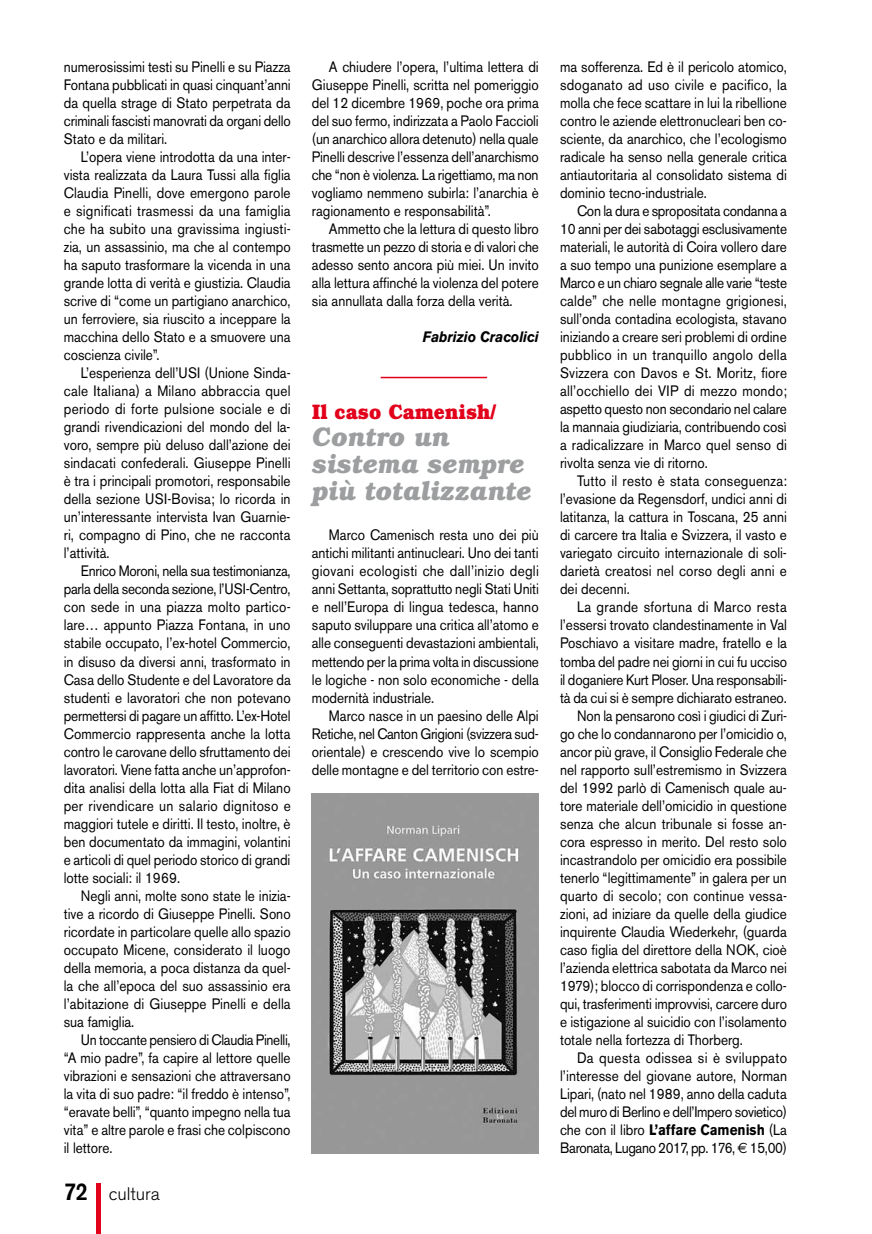
<style>
.page{position:relative;width:872px;height:1234px;background:#fff}
.page>*{position:absolute;margin:0;border:0;box-sizing:border-box;transform-origin:0 0}
.t1{font:italic 700 27px/27px "Bookman";color:#9c9e9f;scale:.91 1}
.t2{font:700 21px "Bookman";color:#e2001a;scale:.95 1}
.t3{font:300 18px "Akzidenz Grotesk BE";color:#000}
.t4{font:15px/18px "Akzidenz Grotesk BE";color:#000;text-align:justify;scale:.9 1}
.t5{font:15px "Akzidenz Grotesk BE";letter-spacing:-.02em;color:#000;scale:.9 1}
.t6{font:15px "Akzidenz Grotesk BE";letter-spacing:-.025em;color:#000;scale:.9 1}
.t7{font:15px "Akzidenz Grotesk BE";letter-spacing:.02em;color:#000;scale:.9 1}
.t8{font:15px "Akzidenz Grotesk BE";letter-spacing:.025em;color:#000;scale:.9 1}
.t9{font:italic 700 15px "Akzidenz Grotesk BE";color:#000;scale:.9 1}
.s1{font-weight:500;font-size:24.15px}
.s2{font-weight:700}
.s3{font-family:"Euro Sans"}
</style>
<div class="page">
<hr style="left:96px;top:1182px;width:4px;height:51px;background:#e2001a">
<hr style="left:381px;top:376px;width:106px;height:2px;background:#e2001a">
<img style="left:312px;top:793px;width:226px;height:359px">
<p class="t4" style="left:64px;top:58px;width:254px">numerosissimi testi su Pinelli e su Piazza Fontana pubblicati in quasi cinquant’anni da quella strage di Stato perpetrata da criminali fascisti manovrati da organi dello Stato e da militari.</p>
<p class="t4" style="left:64px;top:148px;width:254px;text-indent:17px">L’opera viene introdotta da una inter&shy;vista realizzata da Laura Tussi alla figlia Claudia Pinelli, dove emergono parole e significati trasmessi da una famiglia che ha subito una gravissima ingiusti&shy;zia, un assassinio, ma che al contempo ha saputo trasformare la vicenda in una grande lotta di verità e giustizia. Claudia scrive di “come un partigiano anarchico, un ferroviere, sia riuscito a inceppare la macchina dello Stato e a smuovere una coscienza civile”.</p>
<p class="t4" style="left:64px;top:364px;width:254px;text-indent:17px">L’esperienza dell’USI (Unione Sinda&shy;cale Italiana) a Milano abbraccia quel periodo di forte pulsione sociale e di grandi rivendicazioni del mondo del la&shy;voro, sempre più deluso dall’azione dei sindacati confederali. Giuseppe Pinelli è tra i principali promotori, responsabile della sezione USI-Bovisa; lo ricorda in un’interessante intervista Ivan Guarnie&shy;ri, compagno di Pino, che ne racconta l’attività.</p>
<p class="t4" style="left:64px;top:562px;width:254px;text-indent:17px">Enrico Moroni, nella sua testimonianza, parla della seconda sezione, l’USI-Centro, con sede in una piazza molto partico&shy;lare… appunto Piazza Fontana, in uno stabile occupato, l’ex-hotel Commercio, in disuso da diversi anni, trasformato in Casa dello Studente e del Lavoratore da studenti e lavoratori che non potevano permettersi di pagare un affitto. L’ex-Hotel Commercio rappresenta anche la lotta contro le carovane dello sfruttamento dei lavoratori. Viene fatta anche un’approfon&shy;dita analisi della lotta alla Fiat di Milano per rivendicare un salario dignitoso e maggiori tutele e diritti. Il testo, inoltre, è ben documentato da immagini, volantini e articoli di quel periodo storico di grandi lotte sociali: il 1969.</p>
<p class="t4" style="left:64px;top:886px;width:253px;text-indent:17px">Negli anni, molte sono state le inizia&shy;tive a ricordo di Giuseppe Pinelli. Sono ricordate in particolare quelle allo spazio occupato Micene, considerato il luogo della memoria, a poca distanza da quel&shy;la che all’epoca del suo assassinio era l’abitazione di Giuseppe Pinelli e della sua famiglia.</p>
<p class="t4" style="left:64px;top:1030px;width:253px;text-indent:17px">Un toccante pensiero di Claudia Pinelli, “A mio padre”, fa capire al lettore quelle vibrazioni e sensazioni che attraversano la vita di suo padre: “il freddo è intenso”, “eravate belli”, “quanto impegno nella tua vita” e altre parole e frasi che colpiscono il lettore.</p>
<p class="t3" style="left:64px;top:1183px;width:97px"><span class="s1">72</span> cultura</p>
<p class="t4" style="left:312px;top:58px;width:254px;text-indent:17px">A chiudere l’opera, l’ultima lettera di Giuseppe Pinelli, scritta nel pomeriggio del 12 dicembre 1969, poche ora prima del suo fermo, indirizzata a Paolo Faccioli (un anarchico allora detenuto) nella quale Pinelli descrive l’essenza dell’anarchismo che “non è violenza. La rigettiamo, ma non vogliamo nemmeno subirla: l’anarchia è ragionamento e responsabilità”.</p>
<p class="t4" style="left:312px;top:220px;width:254px;text-indent:17px">Ammetto che la lettura di questo libro trasmette un pezzo di storia e di valori che adesso sento ancora più miei. Un invito alla lettura affinché la violenza del potere sia annullata dalla forza della verità.</p>
<p class="t9" style="left:423px;top:328px;width:130px">Fabrizio Cracolici</p>
<h2 class="t2" style="left:312px;top:398px;width:195px">Il caso Camenish/</h2>
<h1 class="t1" style="left:312px;top:422px;width:242px">Contro un sistema sempre più totalizzante</h1>
<p class="t4" style="left:312px;top:526px;width:254px;text-indent:17px">Marco Camenisch resta uno dei più antichi militanti antinucleari. Uno dei tanti giovani ecologisti che dall’inizio degli anni Settanta, soprattutto negli Stati Uniti e nell’Europa di lingua tedesca, hanno saputo sviluppare una critica all’atomo e alle conseguenti devastazioni ambientali, mettendo per la prima volta in discussione le logiche - non solo economiche - della modernità industriale.</p>
<p class="t4" style="left:312px;top:706px;width:254px;text-indent:17px">Marco nasce in un paesino delle Alpi Retiche, nel Canton Grigioni (svizzera sud&shy;orientale) e crescendo vive lo scempio delle montagne e del territorio con estre-</p>
<p class="t4" style="left:560px;top:58px;width:254px">ma sofferenza. Ed è il pericolo atomico, sdoganato ad uso civile e pacifico, la molla che fece scattare in lui la ribellione contro le aziende elettronucleari ben co&shy;sciente, da anarchico, che l’ecologismo radicale ha senso nella generale critica antiautoritaria al consolidato sistema di dominio tecno-industriale.</p>
<p class="t4" style="left:560px;top:202px;width:254px;text-indent:17px">Con la dura e spropositata condanna a 10 anni per dei sabotaggi esclusivamente materiali, le autorità di Coira vollero dare a suo tempo una punizione esemplare a Marco e un chiaro segnale alle varie “teste calde” che nelle montagne grigionesi, sull’onda contadina ecologista, stavano iniziando a creare seri problemi di ordine pubblico in un tranquillo angolo della Svizzera con Davos e St. Moritz, fiore all’occhiello dei VIP di mezzo mondo; aspetto questo non secondario nel calare la mannaia giudiziaria, contribuendo così a radicalizzare in Marco quel senso di rivolta senza vie di ritorno.</p>
<p class="t4" style="left:560px;top:472px;width:254px;text-indent:17px">Tutto il resto è stata conseguenza: l’evasione da Regensdorf, undici anni di latitanza, la cattura in Toscana, 25 anni di carcere tra Italia e Svizzera, il vasto e variegato circuito internazionale di soli&shy;darietà creatosi nel corso degli anni e dei decenni.</p>
<p class="t7" style="left:577px;top:598px;width:234px">La grande sfortuna di Marco resta</p>
<p class="t4" style="left:560px;top:616px;width:253px">l’essersi trovato clandestinamente in Val</p>
<p class="t4" style="left:560px;top:634px;width:253px">Poschiavo a visitare madre, fratello e la</p>
<p class="t4" style="left:560px;top:652px;width:254px">tomba del padre nei giorni in cui fu ucciso</p>
<p class="t4" style="left:560px;top:670px;width:254px">il doganiere Kurt Ploser. Una responsabili-</p>
<p class="t4" style="left:560px;top:688px;width:254px">tà da cui si è sempre dichiarato estraneo.</p>
<p class="t4" style="left:577px;top:706px;width:235px">Non la pensarono così i giudici di Zuri-</p>
<p class="t4" style="left:560px;top:724px;width:254px">go che lo condannarono per l’omicidio o,</p>
<p class="t4" style="left:560px;top:742px;width:253px">ancor più grave, il Consiglio Federale che</p>
<p class="t4" style="left:560px;top:760px;width:253px">nel rapporto sull’estremismo in Svizzera</p>
<p class="t4" style="left:560px;top:778px;width:253px">del 1992 parlò di Camenisch quale au-</p>
<p class="t4" style="left:560px;top:796px;width:253px">tore materiale dell’omicidio in questione</p>
<p class="t4" style="left:560px;top:814px;width:253px">senza che alcun tribunale si fosse an-</p>
<p class="t4" style="left:560px;top:832px;width:253px">cora espresso in merito. Del resto solo</p>
<p class="t4" style="left:560px;top:850px;width:253px">incastrandolo per omicidio era possibile</p>
<p class="t4" style="left:560px;top:868px;width:253px">tenerlo “legittimamente” in galera per un</p>
<p class="t4" style="left:560px;top:886px;width:254px">quarto di secolo; con continue vessa-</p>
<p class="t4" style="left:560px;top:904px;width:253px">zioni, ad iniziare da quelle della giudice</p>
<p class="t4" style="left:560px;top:922px;width:253px">inquirente Claudia Wiederkehr, (guarda</p>
<p class="t4" style="left:560px;top:940px;width:253px">caso figlia del direttore della NOK, cioè</p>
<p class="t4" style="left:560px;top:958px;width:254px">l’azienda elettrica sabotata da Marco nei</p>
<p class="t4" style="left:560px;top:976px;width:253px">1979); blocco di corrispondenza e collo-</p>
<p class="t4" style="left:560px;top:994px;width:254px">qui, trasferimenti improvvisi, carcere duro</p>
<p class="t4" style="left:560px;top:1012px;width:253px">e istigazione al suicidio con l’isolamento</p>
<p class="t4" style="left:560px;top:1030px;width:205px">totale nella fortezza di Thorberg.</p>
<p class="t8" style="left:577px;top:1048px;width:235px">Da questa odissea si è sviluppato</p>
<p class="t4" style="left:560px;top:1066px;width:254px">l’interesse del giovane autore, Norman</p>
<p class="t4" style="left:560px;top:1084px;width:253px">Lipari, (nato nel 1989, anno della caduta</p>
<p class="t5" style="left:560px;top:1102px;width:254px">del muro di Berlino e dell’Impero sovietico)</p>
<p class="t4" style="left:560px;top:1120px;width:253px">che con il libro <span class="s2">L’affare Camenish</span> (La</p>
<p class="t6" style="left:560px;top:1138px;width:253px">Baronata, Lugano 2017, pp. 176, <span class="s3">€</span> 15,00)</p>
</div>
